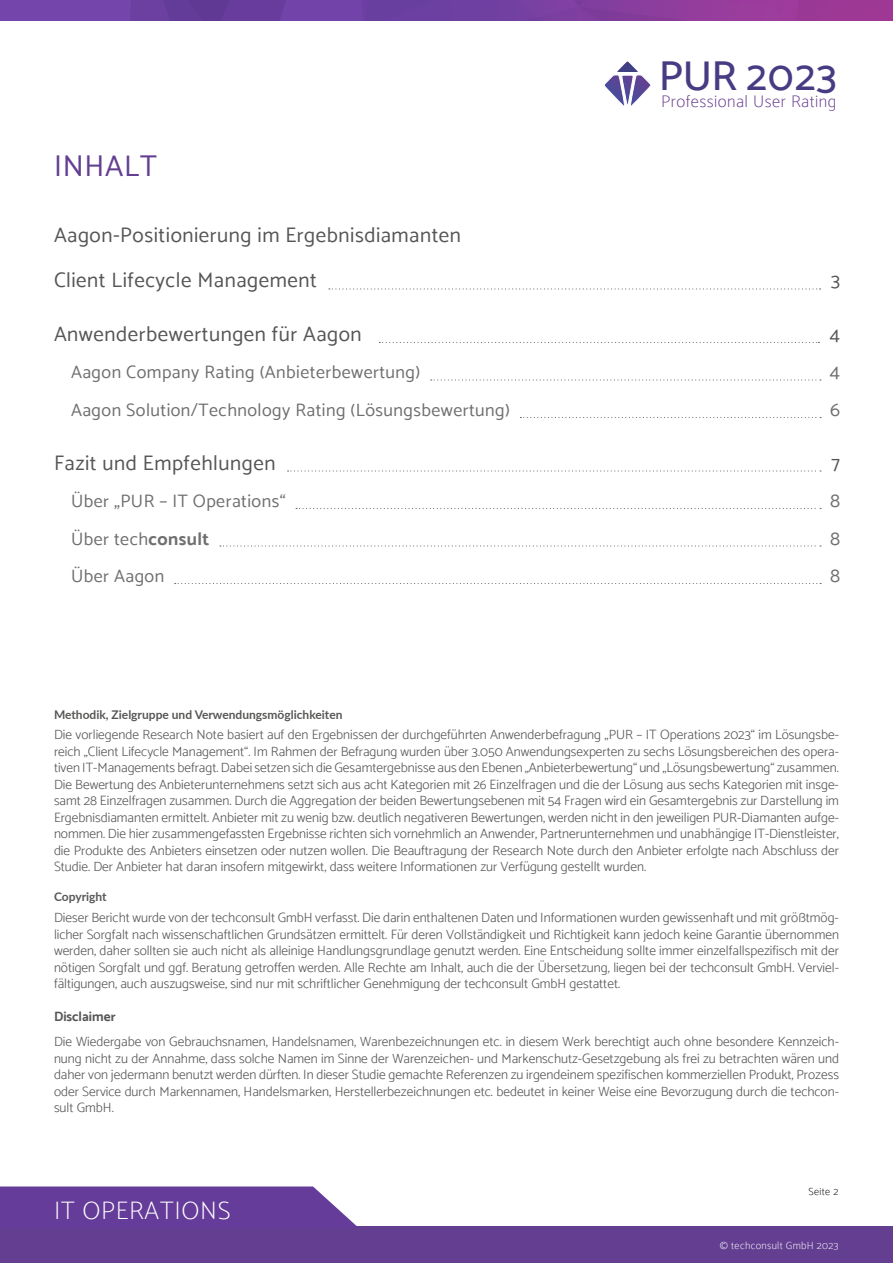
<style>
.page{position:relative;width:893px;height:1263px;background:#fff}
.page>*{position:absolute;margin:0;border:0;box-sizing:border-box;transform-origin:0 0}
.t1{font:500 42.45px "Catamaran";letter-spacing:.035em;color:#473c83}
.t2{font:30px "Catamaran";letter-spacing:.025em;color:#633e91}
.t3{font:100 25.5px "Catamaran";letter-spacing:.03em;color:#fff}
.t4{font:21px/45px "Catamaran";letter-spacing:.025em;color:#575656}
.t5{font:100 21px "Catamaran";letter-spacing:.03em;color:#fff}
.t6{font:19.5px "Catamaran";color:#706f6f}
.t7{font:19.5px "Catamaran";color:#575656}
.t8{font:18px "Catamaran";letter-spacing:.025em;color:#706f6f}
.t9{font:100 16.95px "Catamaran";letter-spacing:.03em;color:#673a8f}
.t10{font:300 13.5px/16.5px "Catamaran";color:#575756;text-align:justify}
.t11{font:700 13.5px "Catamaran";color:#575756}
.t12{font:700 12px "Lato";color:#575756}
.t13{font:100 10.5px "Catamaran";letter-spacing:.03em;color:#fff}
.t14{font:100 10.5px "Catamaran";letter-spacing:.03em;color:#020203}
.s1{font-weight:700}
</style>
<div class="page">
<svg style="left:0;top:0;width:893px;height:20px;background:#7b3e9f"></svg>
<svg style="left:604px;top:61px;width:47px;height:45px"></svg>
<div style="left:0;top:1226px;width:893px;height:37px;background:#633e91"></div>
<svg style="left:0;top:1186px;width:357px;height:40px;background:#6f49a1"></svg>
<svg style="left:329px;top:288px;width:492px;height:1px"></svg>
<svg style="left:379px;top:342px;width:440px;height:1px"></svg>
<svg style="left:431px;top:379px;width:390px;height:1px"></svg>
<svg style="left:520px;top:417px;width:301px;height:1px"></svg>
<svg style="left:288px;top:470px;width:533px;height:2px"></svg>
<svg style="left:296px;top:508px;width:525px;height:1px"></svg>
<svg style="left:220px;top:545px;width:601px;height:2px"></svg>
<svg style="left:175px;top:583px;width:646px;height:1px"></svg>
<h2 class="t2" style="left:54px;top:148px;width:104px">INHALT</h2>
<h3 class="t4" style="left:54px;top:213px;width:409px">Aagon-Positionierung im Ergebnisdiamanten<br>Client Lifecycle Management</h3>
<h1 class="t1" style="left:659px;top:50px;width:180px">PUR 2023</h1>
<p class="t9" style="left:661px;top:91px;width:177px">Professional User Rating</p>
<h3 class="t7" style="left:831px;top:269px;width:11px">3</h3>
<h3 class="t4" style="left:54px;top:311px;width:309px">Anwenderbewertungen für Aagon</h3>
<h3 class="t7" style="left:830px;top:323px;width:12px">4</h3>
<h3 class="t8" style="left:71px;top:362px;width:351px">Aagon Company Rating (Anbieterbewertung)</h3>
<h3 class="t6" style="left:830px;top:360px;width:12px">4</h3>
<h3 class="t8" style="left:71px;top:399px;width:440px">Aagon Solution/Technology Rating (Lösungsbewertung)</h3>
<h3 class="t6" style="left:830px;top:398px;width:11px">6</h3>
<h3 class="t4" style="left:54px;top:440px;width:223px">Fazit und Empfehlungen</h3>
<h3 class="t7" style="left:832px;top:451px;width:10px">7</h3>
<h3 class="t8" style="left:71px;top:490px;width:216px">Über „PUR – IT Operations“</h3>
<h3 class="t6" style="left:830px;top:489px;width:12px">8</h3>
<h3 class="t8" style="left:71px;top:528px;width:140px">Über tech<span class="s1">consult</span></h3>
<h3 class="t6" style="left:830px;top:526px;width:12px">8</h3>
<h3 class="t8" style="left:71px;top:565px;width:95px">Über Aagon</h3>
<h3 class="t6" style="left:830px;top:564px;width:12px">8</h3>
<p class="t12" style="left:54px;top:705px;width:290px">Methodik, Zielgruppe und Verwendungsmöglichkeiten</p>
<p class="t10" style="left:54px;top:726px;width:786px">Die vorliegende Research Note basiert auf den Ergebnissen der durchgeführten Anwenderbefragung „PUR – IT Operations 2023“ im Lösungsbe&shy;reich „Client Lifecycle Management“. Im Rahmen der Befragung wurden über 3.050 Anwendungsexperten zu sechs Lösungsbereichen des opera&shy;tiven IT-Managements befragt. Dabei setzen sich die Gesamtergebnisse aus den Ebenen „Anbieterbewertung“ und „Lösungsbewertung“ zusammen.<br>Die Bewertung des Anbieterunternehmens setzt sich aus acht Kategorien mit 26 Einzelfragen und die der Lösung aus sechs Kategorien mit insge&shy;samt 28 Einzelfragen zusammen. Durch die Aggregation der beiden Bewertungsebenen mit 54 Fragen wird ein Gesamtergebnis zur Darstellung im Ergebnisdiamanten ermittelt. Anbieter mit zu wenig bzw. deutlich negativeren Bewertungen, werden nicht in den jeweiligen PUR-Diamanten aufge&shy;nommen. Die hier zusammengefassten Ergebnisse richten sich vornehmlich an Anwender, Partnerunternehmen und unabhängige IT-Dienstleister, die Produkte des Anbieters einsetzen oder nutzen wollen. Die Beauftragung der Research Note durch den Anbieter erfolgte nach Abschluss der Studie. Der Anbieter hat daran insofern mitgewirkt, dass weitere Informationen zur Verfügung gestellt wurden.</p>
<p class="t12" style="left:54px;top:888px;width:54px">Copyright</p>
<p class="t10" style="left:54px;top:909px;width:787px">Dieser Bericht wurde von der techconsult GmbH verfasst. Die darin enthaltenen Daten und Informationen wurden gewissenhaft und mit größtmög&shy;licher Sorgfalt nach wissenschaftlichen Grundsätzen ermittelt. Für deren Vollständigkeit und Richtigkeit kann jedoch keine Garantie übernommen werden, daher sollten sie auch nicht als alleinige Handlungsgrundlage genutzt werden. Eine Entscheidung sollte immer einzelfallspezifisch mit der nötigen Sorgfalt und ggf. Beratung getroffen werden. Alle Rechte am Inhalt, auch die der Übersetzung, liegen bei der techconsult GmbH. Verviel&shy;fältigungen, auch auszugsweise, sind nur mit schriftlicher Genehmigung der techconsult GmbH gestattet.</p>
<p class="t11" style="left:54px;top:1008px;width:63px">Disclaimer</p>
<p class="t10" style="left:54px;top:1033px;width:786px">Die Wiedergabe von Gebrauchsnamen, Handelsnamen, Warenbezeichnungen etc. in diesem Werk berechtigt auch ohne besondere Kennzeich&shy;nung nicht zu der Annahme, dass solche Namen im Sinne der Warenzeichen- und Markenschutz-Gesetzgebung als frei zu betrachten wären und daher von jedermann benutzt werden dürften. In dieser Studie gemachte Referenzen zu irgendeinem spezifischen kommerziellen Produkt, Prozess oder Service durch Markennamen, Handelsmarken, Herstellerbezeichnungen etc. bedeutet in keiner Weise eine Bevorzugung durch die techcon&shy;sult GmbH.</p>
<h3 class="t3" style="left:54px;top:1195px;width:178px">IT OPERATIONS</h3>
<h3 class="t5" style="left:89px;top:1206px;width:193px">DIGITAL SOLUTIONS</h3>
<p class="t14" style="left:809px;top:1185px;width:31px">Seite 2</p>
<p class="t13" style="left:720px;top:1239px;width:120px">© techconsult GmbH 2023</p>
</div>
